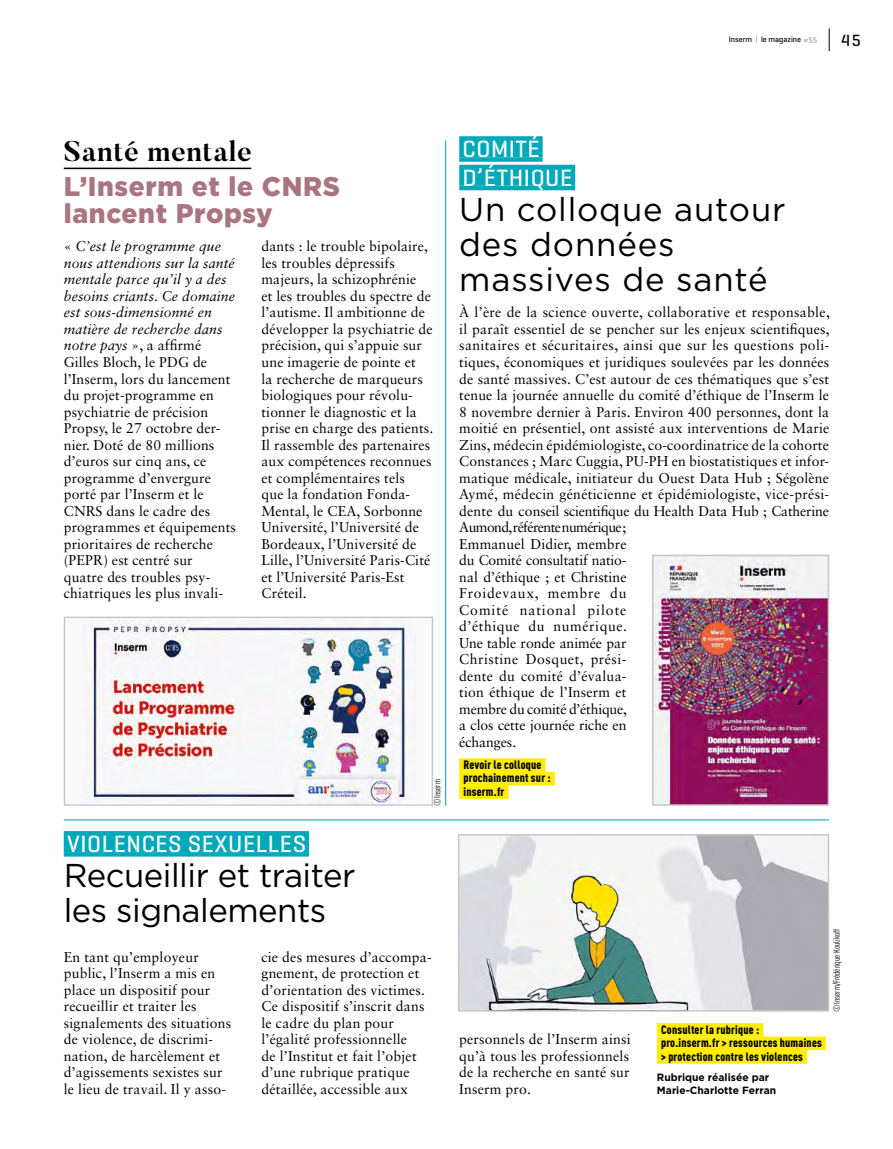
<style>
.page{position:relative;width:893px;height:1149px;background:#fff}
.page>*{position:absolute;margin:0;border:0;box-sizing:border-box;transform-origin:0 0}
.t1{font:33px/35.1px "Gotham";letter-spacing:.01em;color:#000}
.t2{font:33px/35.1px "Gotham";letter-spacing:-.015em;color:#000}
.t3{font:700 28.35px "Butler";letter-spacing:.025em;color:#000}
.t4{font:900 27px/27px "Gotham";letter-spacing:.025em;color:#a97581}
.t5{font:500 24px/28.5px "Geogrotesque Stencil A";letter-spacing:.025em;color:#fff}
.t6{font:500 16.5px "Geogrotesque Stencil A";color:#000}
.t7{font:14.25px/16.5px "Sabon LT Std";letter-spacing:.01em;color:#000}
.t8{font:900 condensed 12px/13.5px "DINOT";letter-spacing:.015em;color:#000}
.t9{font:700 10.5px/12.6px "Gotham";color:#000}
.t10{font:condensed 9px "DINOT";color:#000}
.t11{font:500 7.95px "Geogrotesque Stencil A";color:#000}
.s1{color:#9d9d9c}
.s2{font-style:italic}
</style>
<div class="page">
<hr style="left:445px;top:140px;width:1px;height:665px;background:#00a9b9">
<hr style="left:64px;top:819px;width:765px;height:1px;background:#00a9b9">
<div style="left:64px;top:830px;width:245px;height:21px;background:#00a9b9"></div>
<svg style="left:64px;top:851px;width:245px;height:5px"></svg>
<div style="left:657px;top:1022px;width:106px;height:11px;background:#ffed00"></div>
<hr style="left:657px;top:1033px;width:106px;height:3px;background:#ffed00">
<div style="left:657px;top:1036px;width:169px;height:10px;background:#ffed00"></div>
<hr style="left:657px;top:1046px;width:169px;height:3px;background:#ffed00">
<div style="left:657px;top:1049px;width:150px;height:11px;background:#ffed00"></div>
<hr style="left:657px;top:1060px;width:150px;height:3px;background:#ffed00">
<hr style="left:64px;top:167px;width:187px;height:2px;background:#000">
<div style="left:459px;top:136px;width:84px;height:21px;background:#00a9b9"></div>
<div style="left:459px;top:157px;width:84px;height:5px;background:#00a9b9"></div>
<div style="left:459px;top:165px;width:116px;height:21px;background:#00a9b9"></div>
<hr style="left:459px;top:186px;width:116px;height:4px;background:#00a9b9">
<div style="left:459px;top:758px;width:86px;height:10px;background:#ffed00"></div>
<hr style="left:459px;top:768px;width:86px;height:3px;background:#ffed00">
<div style="left:459px;top:771px;width:96px;height:11px;background:#ffed00"></div>
<hr style="left:459px;top:782px;width:96px;height:3px;background:#ffed00">
<div style="left:459px;top:785px;width:50px;height:10px;background:#ffed00"></div>
<hr style="left:459px;top:795px;width:50px;height:3px;background:#ffed00">
<img style="left:655px;top:557px;width:171px;height:245px">
<div style="left:652px;top:554px;width:177px;height:251px;border:2px solid #c6c6c6"></div>
<div style="left:64px;top:617px;width:368px;height:187px;background:#f9f9fa"></div>
<img style="left:90px;top:620px;width:320px;height:183px">
<div style="left:64px;top:616px;width:369px;height:189px;border:1px solid #c6c6c6"></div>
<img style="left:460px;top:835px;width:367px;height:174px">
<div style="left:458px;top:833px;width:371px;height:178px;border:1px solid #c6c6c6"></div>
<svg style="left:829px;top:28px;width:1px;height:23px"></svg>
<p class="t11" style="left:729px;top:34px;width:90px">Inserm <span class="s1">|</span> le magazine <span class="s1">#55</span></p>
<p class="t6" style="left:841px;top:30px;width:21px">45</p>
<h2 class="t3" style="left:64px;top:133px;width:190px">Santé mentale</h2>
<h3 class="t4" style="left:64px;top:172px;width:278px">L’Inserm et le CNRS lancent Propsy</h3>
<p class="t7" style="left:64px;top:238px;width:174px">« <span class="s2">C’est le programme que nous attendions sur la santé mentale parce qu’il y a des besoins criants. Ce domaine est sous-dimensionné en matière de recherche dans notre pays</span> », a affirmé<br>Gilles Bloch, le PDG de l’Inserm, lors du lancement du projet-programme en psychiatrie de précision<br>Propsy, le 27 octobre der&shy;nier. Doté de 80 millions d’euros sur cinq ans, ce programme d’envergure porté par l’Inserm et le<br>CNRS dans le cadre des programmes et équipements prioritaires de recherche (PEPR) est centré sur<br>quatre des troubles psy&shy;chiatriques les plus invali-</p>
<p class="t7" style="left:261px;top:238px;width:173px">dants : le trouble bipolaire, les troubles dépressifs majeurs, la schizophrénie<br>et les troubles du spectre de l’autisme. Il ambitionne de développer la psychiatrie de précision, qui s’appuie sur une imagerie de pointe et<br>la recherche de marqueurs biologiques pour révolu&shy;tionner le diagnostic et la prise en charge des patients.<br>Il rassemble des partenaires aux compétences reconnues et complémentaires tels<br>que la fondation Fonda-<br>Mental, le CEA, Sorbonne<br>Université, l’Université de<br>Bordeaux, l’Université de<br>Lille, l’Université Paris-Cité et l’Université Paris-Est<br>Créteil.</p>
<p class="t10" style="left:432px;top:805px;width:28px;rotate:-90deg">©Inserm</p>
<h3 class="t5" style="left:67px;top:828px;width:240px">VIOLENCES SEXUELLES</h3>
<h1 class="t2" style="left:64px;top:857px;width:293px">Recueillir et traiter les signalements</h1>
<p class="t7" style="left:64px;top:947px;width:169px">En tant qu’employeur public, l’Inserm a mis en place un dispositif pour recueillir et traiter les signalements des situations de violence, de discrimi&shy;nation, de harcèlement et d’agissements sexistes sur le lieu de travail. Il y asso-</p>
<p class="t7" style="left:261px;top:947px;width:172px">cie des mesures d’accompa&shy;gnement, de protection et d’orientation des victimes.<br>Ce dispositif s’inscrit dans le cadre du plan pour l’égalité professionnelle<br>de l’Institut et fait l’objet d’une rubrique pratique détaillée, accessible aux</p>
<h3 class="t5" style="left:463px;top:134px;width:111px">COMITÉ<br>D’ÉTHIQUE</h3>
<h1 class="t1" style="left:459px;top:191px;width:328px">Un colloque autour des données massives de santé</h1>
<p class="t7" style="left:459px;top:304px;width:372px">À l’ère de la science ouverte, collaborative et responsable, il paraît essentiel de se pencher sur les enjeux scientifiques, sanitaires et sécuritaires, ainsi que sur les questions poli&shy;tiques, économiques et juridiques soulevées par les données de santé massives. C’est autour de ces thématiques que s’est tenue la journée annuelle du comité d’éthique de l’Inserm le 8 novembre dernier à Paris. Environ 400 personnes, dont la moitié en présentiel, ont assisté aux interventions de Marie Zins, médecin épidémiologiste, co-coordinatrice de la cohorte Constances ; Marc Cuggia, PU-PH en biostatistiques et infor&shy;matique médicale, initiateur du Ouest Data Hub ; Ségolène Aymé, médecin généticienne et épidémiologiste, vice-prési&shy;dente du conseil scientifique du Health Data Hub ; Catherine Aumond, référente numérique ;<br>Emmanuel Didier, membre<br>du Comité consultatif natio-<br>nal d’éthique ; et Christine<br>Froidevaux, membre du<br>Comité national pilote<br>d’éthique du numérique.<br>Une table ronde animée par<br>Christine Dosquet, prési-<br>dente du comité d’évalua-<br>tion éthique de l’Inserm et<br>membre du comité d’éthique,<br>a clos cette journée riche en<br>échanges.</p>
<p class="t8" style="left:463px;top:757px;width:89px">Revoir le colloque prochainement sur : inserm.fr</p>
<p class="t7" style="left:459px;top:1030px;width:173px;text-align:justify">personnels de l’Inserm ainsi qu’à tous les professionnels de la recherche en santé sur Inserm pro.</p>
<p class="t8" style="left:661px;top:1022px;width:162px">Consulter la rubrique :<br>pro.inserm.fr &gt; ressources humaines &gt; protection contre les violences</p>
<p class="t9" style="left:657px;top:1070px;width:121px">Rubrique réalisée par<br>Marie-Charlotte Ferran</p>
<p class="t10" style="left:831px;top:1011px;width:85px;rotate:-90deg">©Inserm/Frédérique Koulikoff</p>
</div>
